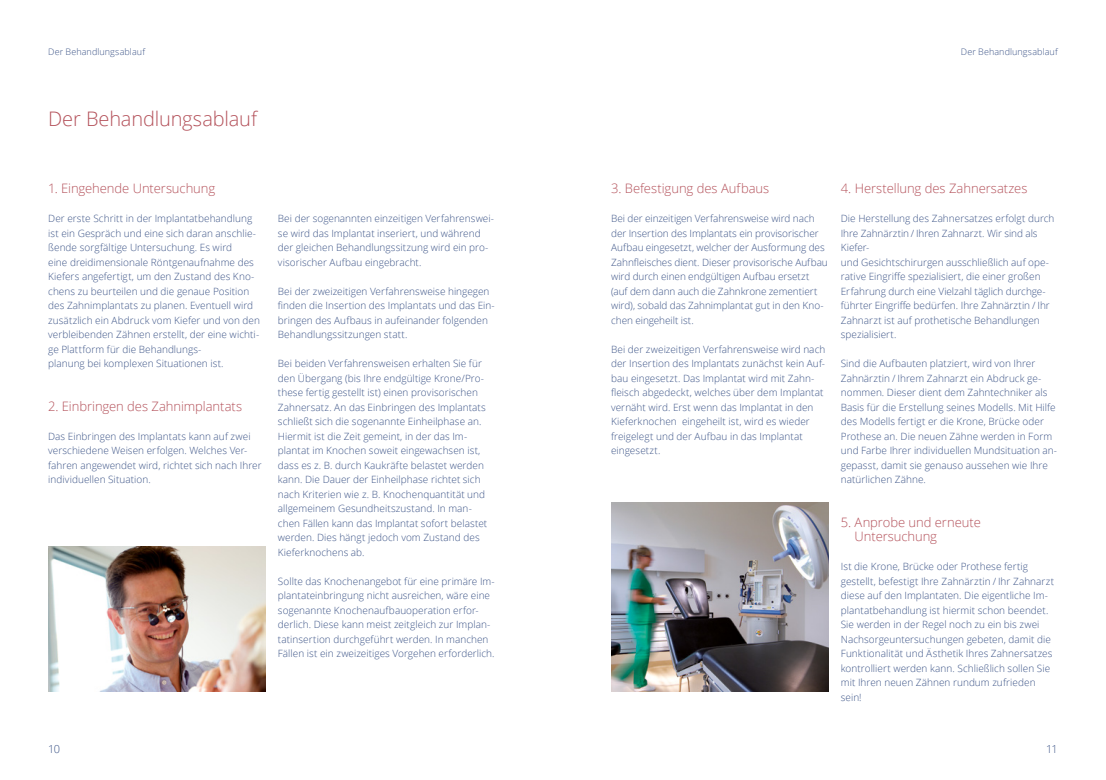
<style>
.page{position:relative;width:1106px;height:780px;background:#fff}
.page>*{position:absolute;margin:0;border:0;box-sizing:border-box;transform-origin:0 0}
.t1{font:300 20px "Open Sans";letter-spacing:-.01em;color:#b4525b}
.t2{font:300 13px/14.5px "Open Sans";letter-spacing:-.005em;color:#b4525b}
.t3{font:300 11px "Open Sans";color:#3e5588}
.t4{font:300 10px/14.5px "Open Sans";letter-spacing:.005em;color:#3e5588}
.t5{font:300 9px "Open Sans";letter-spacing:.01em;color:#3e5588}
</style>
<div class="page">
<img style="left:48px;top:547px;width:217px;height:144px">
<img style="left:611px;top:503px;width:217px;height:188px">
<p class="t5" style="left:48px;top:46px;width:98px">Der Behandlungsablauf</p>
<p class="t5" style="left:960px;top:46px;width:98px">Der Behandlungsablauf</p>
<h1 class="t1" style="left:48px;top:105px;width:210px">Der Behandlungsablauf</h1>
<h2 class="t2" style="left:48px;top:181px;width:168px">1. Eingehende Untersuchung</h2>
<p class="t4" style="left:48px;top:211px;width:213px">Der erste Schritt in der Implantatbehandlung ist ein Gespräch und eine sich daran anschlie&shy;ßende sorgfältige Untersuchung. Es wird<br>eine dreidimensionale Röntgenaufnahme des Kiefers angefertigt, um den Zustand des Kno&shy;chens zu beurteilen und die genaue Position des Zahnimplantats zu planen. Eventuell wird zusätzlich ein Abdruck vom Kiefer und von den verbleibenden Zähnen erstellt, der eine wichti&shy;ge Plattform für die Behandlungs-<br>planung bei komplexen Situationen ist.</p>
<h2 class="t2" style="left:48px;top:398px;width:196px">2. Einbringen des Zahnimplantats</h2>
<p class="t4" style="left:48px;top:428px;width:215px">Das Einbringen des Implantats kann auf zwei verschiedene Weisen erfolgen. Welches Ver&shy;fahren angewendet wird, richtet sich nach Ihrer individuellen Situation.</p>
<p class="t4" style="left:278px;top:211px;width:218px">Bei der sogenannten einzeitigen Verfahrenswei&shy;se wird das Implantat inseriert, und während der gleichen Behandlungssitzung wird ein pro&shy;visorischer Aufbau eingebracht.</p>
<p class="t4" style="left:278px;top:283px;width:218px">Bei der zweizeitigen Verfahrensweise hingegen finden die Insertion des Implantats und das Ein&shy;bringen des Aufbaus in aufeinander folgenden Behandlungssitzungen statt.</p>
<p class="t4" style="left:278px;top:356px;width:211px">Bei beiden Verfahrensweisen erhalten Sie für den Übergang (bis Ihre endgültige Krone/Pro&shy;these fertig gestellt ist) einen provisorischen Zahnersatz. An das Einbringen des Implantats schließt sich die sogenannte Einheilphase an.<br>Hiermit ist die Zeit gemeint, in der das Im&shy;plantat im Knochen soweit eingewachsen ist, dass es z. B. durch Kaukräfte belastet werden kann. Die Dauer der Einheilphase richtet sich nach Kriterien wie z. B. Knochenquantität und allgemeinem Gesundheitszustand. In man&shy;chen Fällen kann das Implantat sofort belastet werden. Dies hängt jedoch vom Zustand des Kieferknochens ab.</p>
<p class="t4" style="left:278px;top:573px;width:218px">Sollte das Knochenangebot für eine primäre Im&shy;plantateinbringung nicht ausreichen, wäre eine sogenannte Knochenaufbauoperation erfor&shy;derlich. Diese kann meist zeitgleich zur Implan&shy;tatinsertion durchgeführt werden. In manchen Fällen ist ein zweizeitiges Vorgehen erforderlich.</p>
<h2 class="t2" style="left:611px;top:181px;width:160px">3. Befestigung des Aufbaus</h2>
<p class="t4" style="left:611px;top:211px;width:218px">Bei der einzeitigen Verfahrensweise wird nach der Insertion des Implantats ein provisorischer Aufbau eingesetzt, welcher der Ausformung des Zahnfleisches dient. Dieser provisorische Aufbau wird durch einen endgültigen Aufbau ersetzt (auf dem dann auch die Zahnkrone zementiert wird), sobald das Zahnimplantat gut in den Kno&shy;chen eingeheilt ist.</p>
<p class="t4" style="left:611px;top:341px;width:216px">Bei der zweizeitigen Verfahrensweise wird nach der Insertion des Implantats zunächst kein Auf&shy;bau eingesetzt. Das Implantat wird mit Zahn&shy;fleisch abgedeckt, welches über dem Implantat vernäht wird. Erst wenn das Implantat in den Kieferknochen eingeheilt ist, wird es wieder freigelegt und der Aufbau in das Implantat eingesetzt.</p>
<h2 class="t2" style="left:840px;top:181px;width:188px">4. Herstellung des Zahnersatzes</h2>
<p class="t4" style="left:840px;top:211px;width:215px">Die Herstellung des Zahnersatzes erfolgt durch Ihre Zahnärztin / Ihren Zahnarzt. Wir sind als Kiefer-<br>und Gesichtschirurgen ausschließlich auf ope&shy;rative Eingriffe spezialisiert, die einer großen Erfahrung durch eine Vielzahl täglich durchge&shy;führter Eingriffe bedürfen. Ihre Zahnärztin / Ihr Zahnarzt ist auf prothetische Behandlungen spezialisiert.</p>
<p class="t4" style="left:840px;top:356px;width:218px">Sind die Aufbauten platziert, wird von Ihrer Zahnärztin / Ihrem Zahnarzt ein Abdruck ge&shy;nommen. Dieser dient dem Zahntechniker als Basis für die Erstellung seines Modells. Mit Hilfe des Modells fertigt er die Krone, Brücke oder Prothese an. Die neuen Zähne werden in Form und Farbe Ihrer individuellen Mundsituation an&shy;gepasst, damit sie genauso aussehen wie Ihre natürlichen Zähne.</p>
<h2 class="t2" style="left:854px;top:514px;width:128px;text-indent:-14px">5. Anprobe und erneute<br>Untersuchung</h2>
<p class="t4" style="left:840px;top:559px;width:215px">Ist die Krone, Brücke oder Prothese fertig gestellt, befestigt Ihre Zahnärztin / Ihr Zahnarzt diese auf den Implantaten. Die eigentliche Im&shy;plantatbehandlung ist hiermit schon beendet.<br>Sie werden in der Regel noch zu ein bis zwei Nachsorgeuntersuchungen gebeten, damit die Funktionalität und Ästhetik Ihres Zahnersatzes kontrolliert werden kann. Schließlich sollen Sie mit Ihren neuen Zähnen rundum zufrieden sein!</p>
<p class="t3" style="left:48px;top:741px;width:13px">10</p>
<p class="t3" style="left:1046px;top:741px;width:13px">11</p>
</div>
